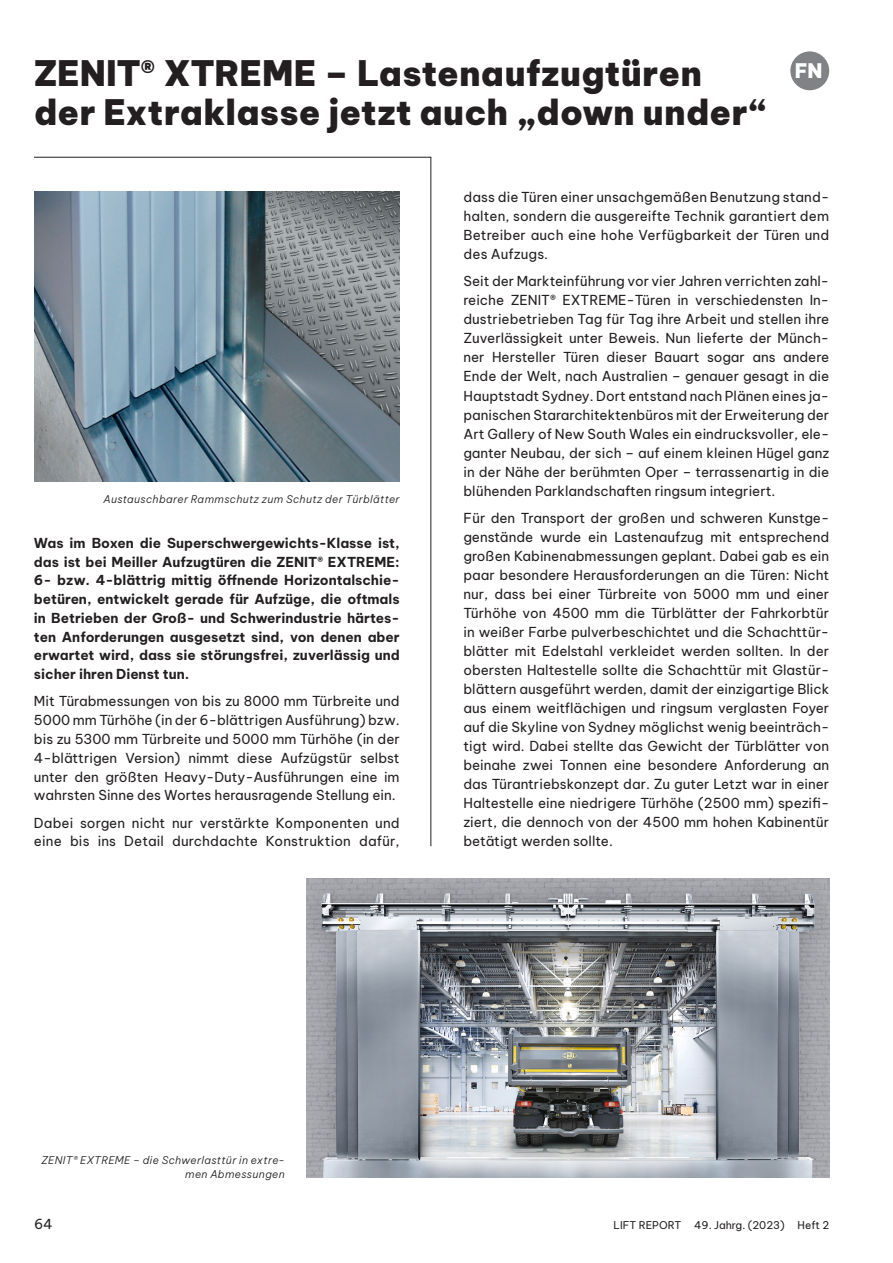
<style>
.page{position:relative;width:893px;height:1263px;background:#fff}
.page>*{position:absolute;margin:0;border:0;box-sizing:border-box;transform-origin:0 0}
.t1{font:900 34.5px/39px "Be Vietnam Pro";letter-spacing:.01em;color:#231f20}
.t2{font:900 19.65px "Be Vietnam Pro";color:#fff}
.t3{font:13.5px/19px "Be Vietnam Pro";color:#231f20;text-align:justify}
.t4{font:700 13.5px/18.8px "Be Vietnam Pro";color:#231f20;text-align:justify}
.t5{font:italic 300 10.5px/13.5px "Be Vietnam Pro";letter-spacing:.035em;color:#231f20;text-align:right}
.t6{font:10.5px "Be Vietnam Pro";color:#231f20}
</style>
<div class="page">
<svg style="left:34px;top:156px;width:398px;height:691px"></svg>
<img style="left:34px;top:191px;width:366px;height:290px">
<img style="left:306px;top:878px;width:523px;height:300px">
<div style="left:790px;top:51px;width:39px;height:39px;background:#808285;border-radius:50%"></div>
<h1 class="t1" style="left:34px;top:50px;width:733px">ZENIT® XTREME – Lastenaufzugtüren der Extraklasse jetzt auch „down under“</h1>
<h2 class="t2" style="left:795px;top:54px;width:29px">FN</h2>
<p class="t5" style="left:104px;top:491px;width:298px">Austauschbarer Rammschutz zum Schutz der Türblätter</p>
<p class="t4" style="left:34px;top:532px;width:367px">Was im Boxen die Superschwergewichts-Klasse ist, das ist bei Meiller Aufzugtüren die ZENIT® EXTREME:<br>6- bzw. 4-blättrig mittig öffnende Horizontalschie&shy;betüren, entwickelt gerade für Aufzüge, die oftmals in Betrieben der Groß- und Schwerindustrie härtes&shy;ten Anforderungen ausgesetzt sind, von denen aber erwartet wird, dass sie störungsfrei, zuverlässig und sicher ihren Dienst tun.</p>
<p class="t3" style="left:34px;top:691px;width:367px">Mit Türabmessungen von bis zu 8000 mm Türbreite und 5000 mm Türhöhe (in der 6-blättrigen Ausführung) bzw. bis zu 5300 mm Türbreite und 5000 mm Türhöhe (in der 4-blättrigen Version) nimmt diese Aufzügstür selbst unter den größten Heavy-Duty-Ausführungen eine im wahrsten Sinne des Wortes herausragende Stellung ein.</p>
<p class="t3" style="left:34px;top:812px;width:367px">Dabei sorgen nicht nur verstärkte Komponenten und eine bis ins Detail durchdachte Konstruktion dafür,</p>
<p class="t3" style="left:463px;top:186px;width:367px">dass die Türen einer unsachgemäßen Benutzung stand&shy;halten, sondern die ausgereifte Technik garantiert dem Betreiber auch eine hohe Verfügbarkeit der Türen und des Aufzugs.</p>
<p class="t3" style="left:463px;top:271px;width:367px">Seit der Markteinführung vor vier Jahren verrichten zahl&shy;reiche ZENIT® EXTREME-Türen in verschiedensten In&shy;dustriebetrieben Tag für Tag ihre Arbeit und stellen ihre Zuverlässigkeit unter Beweis. Nun lieferte der Münch&shy;ner Hersteller Türen dieser Bauart sogar ans andere Ende der Welt, nach Australien – genauer gesagt in die Hauptstadt Sydney. Dort entstand nach Plänen eines ja&shy;panischen Stararchitektenbüros mit der Erweiterung der Art Gallery of New South Wales ein eindrucksvoller, ele&shy;ganter Neubau, der sich – auf einem kleinen Hügel ganz in der Nähe der berühmten Oper – terrassenartig in die blühenden Parklandschaften ringsum integriert.</p>
<p class="t3" style="left:463px;top:507px;width:367px">Für den Transport der großen und schweren Kunstge&shy;genstände wurde ein Lastenaufzug mit entsprechend großen Kabinenabmessungen geplant. Dabei gab es ein paar besondere Herausforderungen an die Türen: Nicht nur, dass bei einer Türbreite von 5000 mm und einer Türhöhe von 4500 mm die Türblätter der Fahrkorbtür in weißer Farbe pulverbeschichtet und die Schachttür&shy;blätter mit Edelstahl verkleidet werden sollten. In der obersten Haltestelle sollte die Schachttür mit Glastür&shy;blättern ausgeführt werden, damit der einzigartige Blick aus einem weitflächigen und ringsum verglasten Foyer auf die Skyline von Sydney möglichst wenig beeinträch&shy;tigt wird. Dabei stellte das Gewicht der Türblätter von beinahe zwei Tonnen eine besondere Anforderung an das Türantriebskonzept dar. Zu guter Letzt war in einer Haltestelle eine niedrigere Türhöhe (2500 mm) spezifi&shy;ziert, die dennoch von der 4500 mm hohen Kabinentür betätigt werden sollte.</p>
<p class="t5" style="left:42px;top:1153px;width:245px">ZENIT® EXTREME – die Schwerlasttür in extre&shy;men Abmessungen</p>
<p class="t3" style="left:34px;top:1213px;width:20px">64</p>
<p class="t6" style="left:614px;top:1216px;width:217px">LIFT REPORT 49. Jahrg. (2023) Heft 2</p>
</div>
